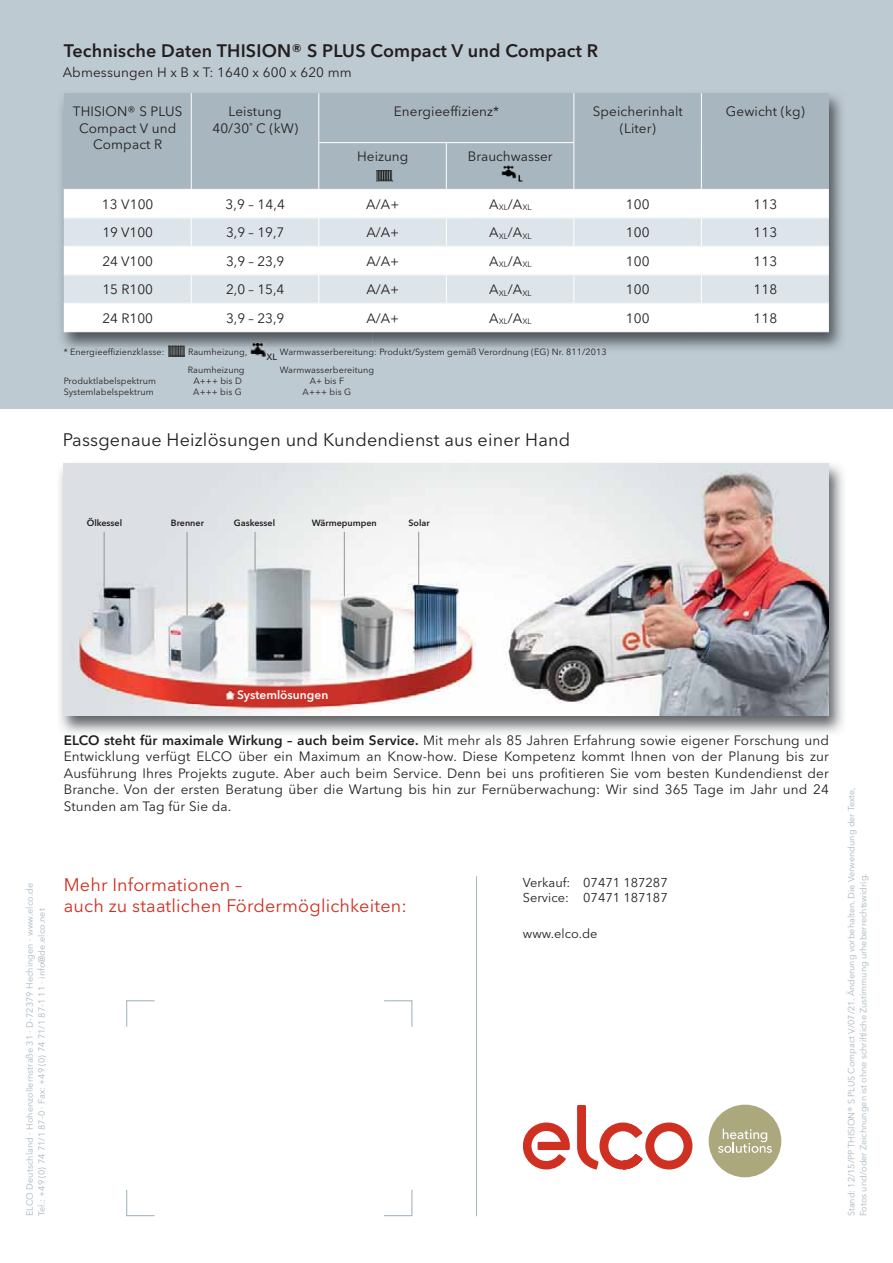
<style>
.page{position:relative;width:893px;height:1263px;background:#fff}
.page>*{position:absolute;margin:0;border:0;box-sizing:border-box;transform-origin:0 0}
.t1{font:18px/21px "Avenir Next LT Pro";letter-spacing:.01em;color:#cf3021}
.t2{font:18px "Avenir Next LT Pro";letter-spacing:.01em;color:#231f20}
.t3{font:600 18px "Avenir Next LT Pro";letter-spacing:.01em;color:#231f20}
.t4{font:13.5px/16.5px "Avenir Next LT Pro";letter-spacing:.01em;color:#231f20;text-align:center}
.t5{font:12.75px/15.3px "Avenir Next LT Pro";color:#231f20}
.t6{font:600 12px "Avenir Next LT Pro";color:#fff}
.t7{font:9px/12px "Avenir Next LT Pro";color:#a7b6bf}
.t8{font:9px "Avenir Next LT Pro";letter-spacing:.01em;color:#231f20}
.t9{font:600 9px "Avenir Next LT Pro";color:#231f20}
.t10{font:500 9px "Avenir Next LT Pro";color:#231f20}
.t11{font:7.8px "Avenir Next LT Pro";color:#231f20}
.s1{font-weight:600}
</style>
<div class="page">
<img style="left:59px;top:463px;width:785px;height:271px">
<img style="left:64px;top:464px;width:765px;height:251px">
<div style="left:0;top:0;width:893px;height:409px;background:#becad1"></div>
<div style="left:709px;top:1105px;width:72px;height:72px;background:#aba87e;border-radius:50%"></div>
<svg style="left:718px;top:1129px;width:54px;height:24px"></svg>
<svg style="left:523px;top:1105px;width:169px;height:65px"></svg>
<hr style="left:476px;top:876px;width:1px;height:340px;background:#a7b6bf">
<hr style="left:104px;top:532px;width:1px;height:55px;background:#939598">
<hr style="left:187px;top:532px;width:1px;height:83px;background:#939598">
<hr style="left:255px;top:532px;width:1px;height:40px;background:#939598">
<hr style="left:344px;top:532px;width:1px;height:65px;background:#939598">
<hr style="left:418px;top:532px;width:1px;height:53px;background:#939598">
<svg style="left:384px;top:1000px;width:29px;height:27px"></svg>
<svg style="left:126px;top:1000px;width:29px;height:27px"></svg>
<svg style="left:384px;top:1189px;width:29px;height:28px"></svg>
<svg style="left:126px;top:1189px;width:29px;height:28px"></svg>
<img style="left:61px;top:95px;width:781px;height:254px">
<img style="left:265px;top:348px;width:341px;height:5px">
<img style="left:64px;top:348px;width:104px;height:1px">
<img style="left:184px;top:348px;width:67px;height:5px">
<div style="left:64px;top:93px;width:765px;height:96px;background:#a7b6bf"></div>
<div style="left:64px;top:190px;width:765px;height:141px;background:#fff"></div>
<svg style="left:64px;top:218px;width:765px;height:85px;background:#e9edf1"></svg>
<hr style="left:191px;top:93px;width:1px;height:50px;background:#fff">
<hr style="left:701px;top:93px;width:1px;height:50px;background:#fff">
<hr style="left:191px;top:143px;width:1px;height:46px;background:#fff">
<hr style="left:573px;top:143px;width:1px;height:46px;background:#fff">
<hr style="left:701px;top:143px;width:1px;height:46px;background:#fff">
<hr style="left:64px;top:189px;width:255px;height:1px;background:#fff">
<hr style="left:574px;top:189px;width:127px;height:1px;background:#fff">
<hr style="left:701px;top:189px;width:128px;height:1px;background:#fff">
<hr style="left:64px;top:217px;width:255px;height:1px;background:#fff">
<hr style="left:319px;top:217px;width:127px;height:1px;background:#fff">
<hr style="left:446px;top:217px;width:128px;height:1px;background:#fff">
<hr style="left:574px;top:217px;width:127px;height:1px;background:#fff">
<hr style="left:701px;top:217px;width:128px;height:1px;background:#fff">
<hr style="left:64px;top:246px;width:255px;height:1px;background:#fff">
<hr style="left:319px;top:246px;width:127px;height:1px;background:#fff">
<hr style="left:446px;top:246px;width:128px;height:1px;background:#fff">
<hr style="left:574px;top:246px;width:127px;height:1px;background:#fff">
<hr style="left:701px;top:246px;width:128px;height:1px;background:#fff">
<hr style="left:64px;top:274px;width:255px;height:1px;background:#fff">
<hr style="left:319px;top:274px;width:127px;height:1px;background:#fff">
<hr style="left:446px;top:274px;width:128px;height:1px;background:#fff">
<hr style="left:574px;top:274px;width:127px;height:1px;background:#fff">
<hr style="left:701px;top:274px;width:128px;height:1px;background:#fff">
<hr style="left:64px;top:303px;width:255px;height:1px;background:#fff">
<svg style="left:191px;top:190px;width:1px;height:141px"></svg>
<hr style="left:319px;top:303px;width:127px;height:1px;background:#fff">
<svg style="left:318px;top:190px;width:1px;height:141px"></svg>
<hr style="left:446px;top:303px;width:128px;height:1px;background:#fff">
<svg style="left:446px;top:190px;width:1px;height:141px"></svg>
<hr style="left:574px;top:303px;width:127px;height:1px;background:#fff">
<svg style="left:573px;top:190px;width:1px;height:141px"></svg>
<hr style="left:701px;top:303px;width:128px;height:1px;background:#fff">
<svg style="left:701px;top:190px;width:1px;height:141px"></svg>
<hr style="left:318px;top:143px;width:1px;height:46px;background:#fff">
<hr style="left:446px;top:143px;width:1px;height:46px;background:#fff">
<hr style="left:319px;top:189px;width:127px;height:1px;background:#fff">
<hr style="left:446px;top:189px;width:128px;height:1px;background:#fff">
<hr style="left:318px;top:93px;width:1px;height:49px;background:#fff">
<hr style="left:573px;top:93px;width:1px;height:49px;background:#fff">
<hr style="left:318px;top:142px;width:128px;height:1px;background:#fff">
<hr style="left:446px;top:142px;width:128px;height:1px;background:#fff">
<hr style="left:64px;top:331px;width:382px;height:1px;background:#fff">
<hr style="left:446px;top:331px;width:383px;height:1px;background:#fff">
<img style="left:376px;top:170px;width:16px;height:12px">
<img style="left:502px;top:165px;width:20px;height:17px">
<svg style="left:168px;top:346px;width:16px;height:2px"></svg>
<img style="left:168px;top:348px;width:16px;height:9px">
<img style="left:251px;top:343px;width:14px;height:14px">
<h1 class="t3" style="left:64px;top:44px;width:536px">Technische Daten THISION® S PLUS Compact V und Compact R</h1>
<p class="t4" style="left:63px;top:65px;width:291px">Abmessungen H x B x T: 1640 x 600 x 620 mm</p>
<p class="t4" style="left:73px;top:105px;width:111px">THISION® S PLUS<br>Compact V und<br>Compact R</p>
<p class="t4" style="left:212px;top:105px;width:87px">Leistung<br>40/30˚ C (kW)</p>
<p class="t4" style="left:394px;top:105px;width:107px">Energieeffizienz*</p>
<p class="t4" style="left:593px;top:105px;width:92px">Speicherinhalt (Liter)</p>
<p class="t4" style="left:726px;top:105px;width:80px">Gewicht (kg)</p>
<p class="t4" style="left:357px;top:150px;width:52px">Heizung</p>
<p class="t4" style="left:468px;top:150px;width:86px">Brauchwasser</p>
<p class="t4" style="left:102px;top:197px;width:53px">13 V100</p>
<p class="t4" style="left:225px;top:197px;width:61px">3,9 – 14,4</p>
<p class="t4" style="left:366px;top:197px;width:35px">A/A+</p>
<p class="t11" style="left:489px;top:204px;width:44px"><sup>A</sup>XL<sup>/A</sup>XL</p>
<p class="t4" style="left:626px;top:197px;width:25px">100</p>
<p class="t4" style="left:753px;top:197px;width:25px">113</p>
<p class="t4" style="left:102px;top:225px;width:52px">19 V100</p>
<p class="t4" style="left:226px;top:225px;width:60px">3,9 – 19,7</p>
<p class="t4" style="left:366px;top:225px;width:34px">A/A+</p>
<p class="t11" style="left:489px;top:233px;width:44px"><sup>A</sup>XL<sup>/A</sup>XL</p>
<p class="t4" style="left:626px;top:225px;width:25px">100</p>
<p class="t4" style="left:753px;top:225px;width:25px">113</p>
<p class="t4" style="left:102px;top:254px;width:52px">24 V100</p>
<p class="t4" style="left:226px;top:254px;width:60px">3,9 – 23,9</p>
<p class="t4" style="left:366px;top:254px;width:34px">A/A+</p>
<p class="t11" style="left:489px;top:261px;width:44px"><sup>A</sup>XL<sup>/A</sup>XL</p>
<p class="t4" style="left:626px;top:254px;width:25px">100</p>
<p class="t4" style="left:753px;top:254px;width:25px">113</p>
<p class="t4" style="left:102px;top:282px;width:52px">15 R100</p>
<p class="t4" style="left:226px;top:282px;width:60px">2,0 – 15,4</p>
<p class="t4" style="left:366px;top:282px;width:34px">A/A+</p>
<p class="t11" style="left:489px;top:290px;width:44px"><sup>A</sup>XL<sup>/A</sup>XL</p>
<p class="t4" style="left:626px;top:282px;width:25px">100</p>
<p class="t4" style="left:753px;top:282px;width:25px">118</p>
<p class="t4" style="left:102px;top:311px;width:52px">24 R100</p>
<p class="t4" style="left:226px;top:311px;width:60px">3,9 – 23,9</p>
<p class="t4" style="left:366px;top:311px;width:34px">A/A+</p>
<p class="t11" style="left:489px;top:318px;width:44px"><sup>A</sup>XL<sup>/A</sup>XL</p>
<p class="t4" style="left:626px;top:311px;width:25px">100</p>
<p class="t4" style="left:753px;top:311px;width:25px">118</p>
<p class="t10" style="left:266px;top:351px;width:12px">XL</p>
<p class="t8" style="left:64px;top:348px;width:102px">* Energieeffizienzklasse:</p>
<p class="t8" style="left:188px;top:348px;width:61px">Raumheizung,</p>
<p class="t8" style="left:280px;top:348px;width:328px">Warmwasserbereitung: Produkt/System gemäß Verordnung (EG) Nr. 811/2013</p>
<p class="t8" style="left:188px;top:366px;width:58px">Raumheizung</p>
<p class="t8" style="left:280px;top:366px;width:96px">Warmwasserbereitung</p>
<p class="t8" style="left:64px;top:377px;width:94px">Produktlabelspektrum</p>
<p class="t8" style="left:193px;top:377px;width:50px">A+++ bis D</p>
<p class="t8" style="left:310px;top:377px;width:36px">A+ bis F</p>
<p class="t8" style="left:64px;top:388px;width:91px">Systemlabelspektrum</p>
<p class="t8" style="left:193px;top:388px;width:50px">A+++ bis G</p>
<p class="t8" style="left:303px;top:388px;width:50px">A+++ bis G</p>
<h1 class="t2" style="left:63px;top:432px;width:509px">Passgenaue Heizlösungen und Kundendienst aus einer Hand</h1>
<p class="t9" style="left:87px;top:519px;width:37px">Ölkessel</p>
<p class="t9" style="left:171px;top:519px;width:35px">Brenner</p>
<p class="t9" style="left:312px;top:519px;width:67px">Wärmepumpen</p>
<p class="t9" style="left:234px;top:519px;width:43px">Gaskessel</p>
<p class="t9" style="left:408px;top:519px;width:23px">Solar</p>
<p class="t7" style="left:24px;top:1216px;width:335px;rotate:-90deg">ELCO Deutschland · Hohenzollernstraße 31 · D-72379 Hechingen · www.elco.de<br>Tel.: +49 (0) 74 71/1 87-0 · Fax: +49 (0) 74 71/1 87-1 11 · info@de.elco.net</p>
<p class="t6" style="left:237px;top:690px;width:93px">Systemlösungen</p>
<p class="t4" style="left:64px;top:733px;width:767px;text-align:justify"><span class="s1">ELCO steht für maximale Wirkung – auch beim Service.</span> Mit mehr als 85 Jahren Erfahrung sowie eigener Forschung und Entwicklung verfügt ELCO über ein Maximum an Know-how. Diese Kompetenz kommt Ihnen von der Planung bis zur Ausführung Ihres Projekts zugute. Aber auch beim Service. Denn bei uns profitieren Sie vom besten Kundendienst der Branche. Von der ersten Beratung über die Wartung bis hin zur Fernüberwachung: Wir sind 365 Tage im Jahr und 24<br>Stunden am Tag für Sie da.</p>
<h1 class="t1" style="left:64px;top:876px;width:345px">Mehr Informationen –<br>auch zu staatlichen Fördermöglichkeiten:</h1>
<p class="t5" style="left:523px;top:876px;width:146px">Verkauf: 07471 187287<br>Service: 07471 187187</p>
<p class="t5" style="left:523px;top:927px;width:76px">www.elco.de</p>
<p class="t7" style="left:846px;top:1216px;width:430px;rotate:-90deg">Stand: 12/15/PP THISION® S PLUS Compact V/07/21. Änderung vorbehalten. Die Verwendung der Texte,<br>Fotos und/oder Zeichnungen ist ohne schriftliche Zustimmung urheberrechtswidrig.</p>
</div>
